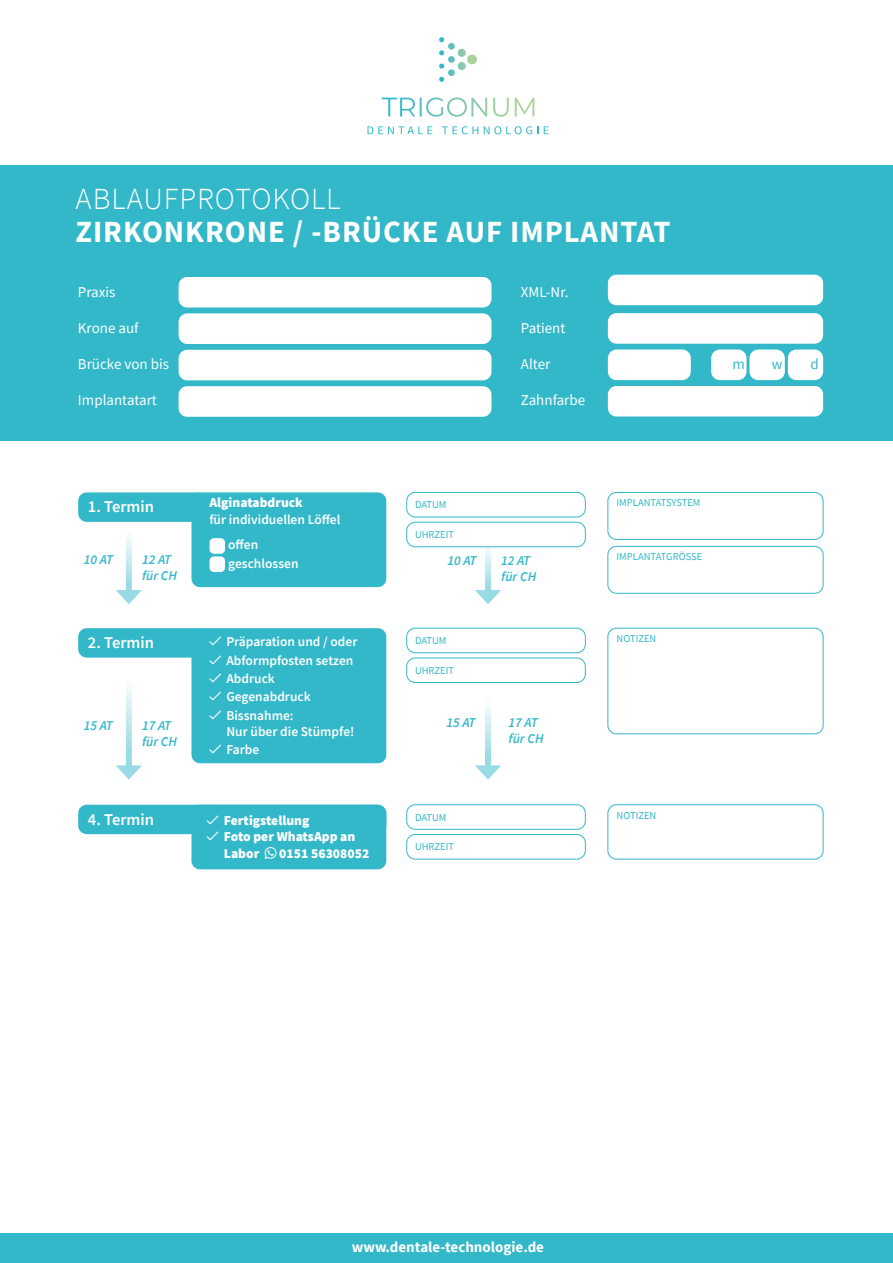
<style>
.page{position:relative;width:893px;height:1263px;background:#fff}
.page>*{position:absolute;margin:0;border:0;box-sizing:border-box;transform-origin:0 0}
.t1{font:700 30.75px "Source Sans Pro";letter-spacing:.03em;color:#fff}
.t2{font:300 30.75px "Source Sans Pro";letter-spacing:.03em;color:#fff}
.t3{font:600 16.5px "Source Sans Pro";color:#fff}
.t4{font:15px "Source Sans Pro";color:#fff}
.t5{font:700 15px "Source Sans Pro";color:#fff}
.t6{font:15px "Source Sans Pro";color:#32b8c9}
.t7{font:600 13.5px/18.3px "Source Sans Pro";color:#fff}
.t8{font:900 13.5px/16.2px "Source Sans Pro";color:#fff}
.t9{font:italic 600 13.5px/16.2px "Source Sans Pro";color:#32b8c9}
.t10{font:10.5px "Source Sans Pro";color:#32b8c9}
</style>
<div class="page">
<div style="left:0;top:166px;width:893px;height:275px;background:#32b8c9"></div>
<div style="left:0;top:1233px;width:893px;height:29px;background:#32b8c9"></div>
<div style="left:711px;top:350px;width:35px;height:30px;background:#fff;border-radius:9px"></div>
<div style="left:749px;top:350px;width:36px;height:30px;background:#fff;border-radius:9px"></div>
<div style="left:788px;top:350px;width:35px;height:30px;background:#fff;border-radius:9px"></div>
<svg style="left:367px;top:126px;width:65px;height:8px"></svg>
<svg style="left:442px;top:126px;width:36px;height:8px"></svg>
<svg style="left:484px;top:126px;width:54px;height:8px"></svg>
<svg style="left:544px;top:126px;width:5px;height:8px"></svg>
<svg style="left:382px;top:97px;width:152px;height:20px"></svg>
<svg style="left:439px;top:37px;width:38px;height:45px"></svg>
<div style="left:179px;top:277px;width:312px;height:31px;background:#fff;border-radius:9px"></div>
<div style="left:608px;top:313px;width:215px;height:31px;background:#fff;border-radius:9px"></div>
<div style="left:608px;top:275px;width:215px;height:30px;background:#fff;border-radius:9px"></div>
<div style="left:608px;top:386px;width:215px;height:30px;background:#fff;border-radius:9px"></div>
<div style="left:406px;top:492px;width:180px;height:25px;border:1px solid #32b8c9;border-radius:9px"></div>
<svg style="left:78px;top:628px;width:119px;height:30px;background:#38baca"></svg>
<svg style="left:78px;top:492px;width:119px;height:30px;background:#38baca"></svg>
<div style="left:78px;top:805px;width:308px;height:29px;background:#32b8c9;border-radius:9px"></div>
<div style="left:406px;top:804px;width:180px;height:26px;border:1px solid #32b8c9;border-radius:9px"></div>
<div style="left:179px;top:313px;width:312px;height:31px;background:#fff;border-radius:9px"></div>
<div style="left:179px;top:350px;width:312px;height:30px;background:#fff;border-radius:9px"></div>
<div style="left:608px;top:350px;width:83px;height:30px;background:#fff;border-radius:9px"></div>
<div style="left:179px;top:386px;width:312px;height:31px;background:#fff;border-radius:9px"></div>
<div style="left:191px;top:628px;width:195px;height:135px;background:#32b8c9;border-radius:9px"></div>
<div style="left:191px;top:492px;width:195px;height:95px;background:#32b8c9;border-radius:9px"></div>
<div style="left:607px;top:804px;width:216px;height:55px;border:1px solid #32b8c9;border-radius:9px"></div>
<div style="left:607px;top:492px;width:216px;height:48px;border:1px solid #32b8c9;border-radius:9px"></div>
<div style="left:607px;top:546px;width:216px;height:48px;border:1px solid #32b8c9;border-radius:9px"></div>
<svg style="left:485px;top:705px;width:6px;height:60px"></svg>
<svg style="left:475px;top:765px;width:26px;height:15px"></svg>
<svg style="left:485px;top:547px;width:6px;height:43px"></svg>
<svg style="left:475px;top:590px;width:26px;height:14px"></svg>
<svg style="left:126px;top:686px;width:6px;height:79px"></svg>
<svg style="left:116px;top:765px;width:26px;height:15px"></svg>
<svg style="left:126px;top:520px;width:6px;height:70px"></svg>
<svg style="left:116px;top:590px;width:26px;height:14px"></svg>
<div style="left:191px;top:805px;width:195px;height:64px;background:#32b8c9;border-radius:9px"></div>
<div style="left:406px;top:628px;width:180px;height:25px;border:1px solid #32b8c9;border-radius:9px"></div>
<div style="left:406px;top:658px;width:180px;height:25px;border:1px solid #32b8c9;border-radius:9px"></div>
<div style="left:406px;top:522px;width:180px;height:25px;border:1px solid #32b8c9;border-radius:9px"></div>
<div style="left:406px;top:834px;width:180px;height:25px;border:1px solid #32b8c9;border-radius:9px"></div>
<div style="left:607px;top:628px;width:216px;height:106px;border:1px solid #32b8c9;border-radius:9px"></div>
<div style="left:210px;top:538px;width:15px;height:16px;background:#fff;border-radius:4px"></div>
<div style="left:210px;top:556px;width:15px;height:16px;background:#fff;border-radius:4px"></div>
<h1 class="t2" style="left:76px;top:180px;width:267px">ABLAUFPROTOKOLL</h1>
<h1 class="t1" style="left:76px;top:211px;width:597px">ZIRKONKRONE / -BRÜCKE AUF IMPLANTAT</h1>
<p class="t4" style="left:78px;top:283px;width:39px">Praxis</p>
<p class="t4" style="left:78px;top:319px;width:62px">Krone auf</p>
<p class="t4" style="left:78px;top:355px;width:93px">Brücke von bis</p>
<p class="t4" style="left:78px;top:391px;width:80px">Implantatart</p>
<p class="t4" style="left:521px;top:282px;width:49px">XML-Nr.</p>
<p class="t4" style="left:521px;top:318px;width:46px">Patient</p>
<p class="t4" style="left:521px;top:354px;width:31px">Alter</p>
<p class="t6" style="left:732px;top:354px;width:14px">m</p>
<p class="t6" style="left:772px;top:354px;width:12px">w</p>
<p class="t6" style="left:810px;top:354px;width:10px">d</p>
<p class="t4" style="left:521px;top:390px;width:66px">Zahnfarbe</p>
<p class="t3" style="left:88px;top:496px;width:68px">1. Termin</p>
<p class="t9" style="left:84px;top:551px;width:31px">10 AT</p>
<p class="t9" style="left:142px;top:551px;width:37px">12 AT für CH</p>
<p class="t8" style="left:209px;top:494px;width:95px">Alginatabdruck</p>
<p class="t7" style="left:228px;top:506px;width:114px;line-height:25.8px;text-indent:-19px">für individuellen Löffel offen</p>
<p class="t7" style="left:228px;top:554px;width:72px">geschlossen</p>
<p class="t10" style="left:415px;top:498px;width:33px">DATUM</p>
<p class="t10" style="left:415px;top:528px;width:41px">UHRZEIT</p>
<p class="t9" style="left:447px;top:552px;width:31px">10 AT</p>
<p class="t9" style="left:501px;top:552px;width:37px">12 AT für CH</p>
<p class="t10" style="left:616px;top:496px;width:86px">IMPLANTATSYSTEM</p>
<p class="t10" style="left:616px;top:550px;width:87px">IMPLANTATGRÖSSE</p>
<p class="t3" style="left:88px;top:632px;width:68px">2. Termin</p>
<p class="t9" style="left:84px;top:717px;width:31px">15 AT</p>
<p class="t9" style="left:142px;top:717px;width:37px">17 AT für CH</p>
<p class="t7" style="left:226px;top:632px;width:133px">Präparation und / oder<br>Abformpfosten setzen<br>Abdruck<br>Gegenabdruck<br>Bissnahme:</p>
<p class="t7" style="left:226px;top:722px;width:130px">Nur über die Stümpfe!<br>Farbe</p>
<p class="t10" style="left:415px;top:634px;width:33px">DATUM</p>
<p class="t10" style="left:415px;top:664px;width:41px">UHRZEIT</p>
<p class="t9" style="left:446px;top:714px;width:31px">15 AT</p>
<p class="t9" style="left:509px;top:714px;width:37px">17 AT für CH</p>
<p class="t10" style="left:616px;top:631px;width:41px">NOTIZEN</p>
<p class="t3" style="left:88px;top:808px;width:68px">4. Termin</p>
<p class="t8" style="left:224px;top:812px;width:147px">Fertigstellung<br>Foto per WhatsApp an<br>Labor ★ 0151 56308052</p>
<p class="t10" style="left:415px;top:810px;width:33px">DATUM</p>
<p class="t10" style="left:415px;top:840px;width:41px">UHRZEIT</p>
<p class="t10" style="left:616px;top:808px;width:41px">NOTIZEN</p>
<p class="t5" style="left:352px;top:1237px;width:194px">www.dentale-technologie.de</p>
</div>
